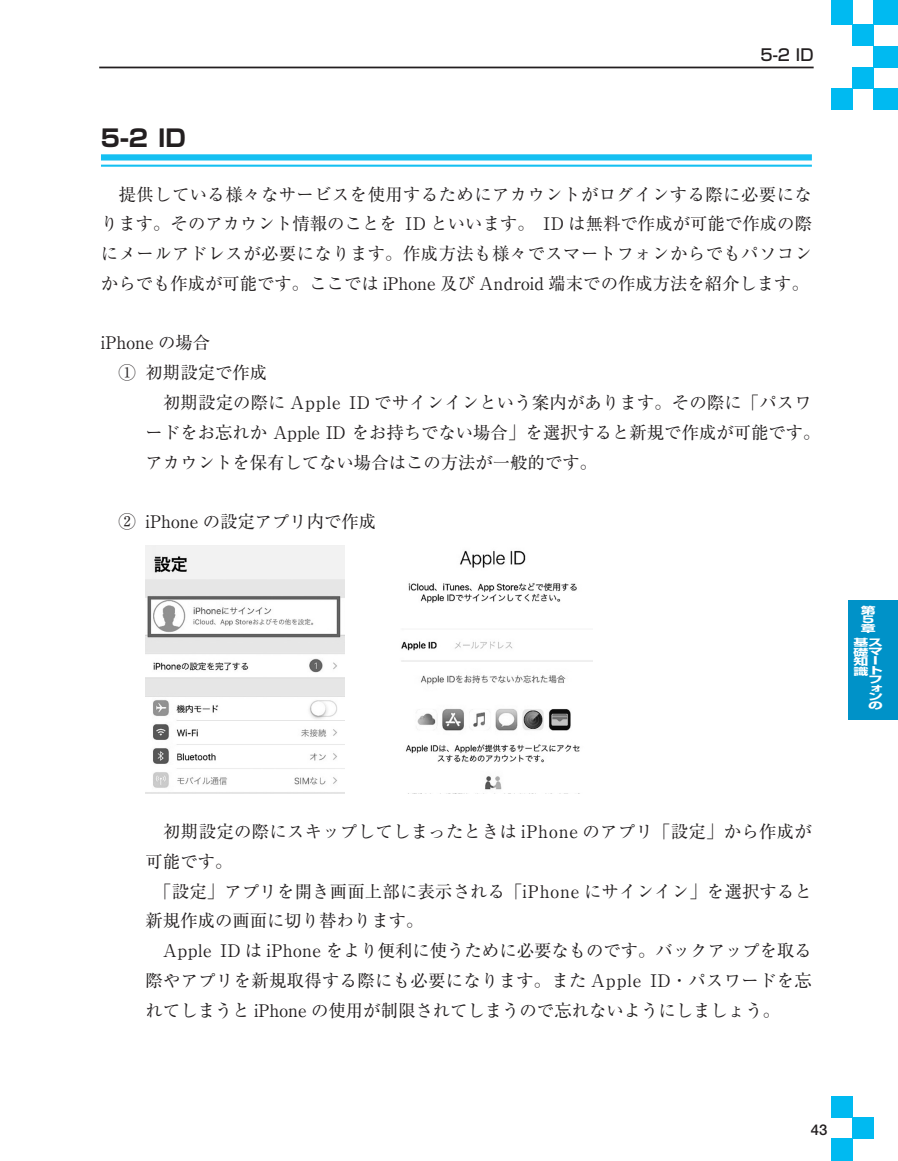
<style>
.page{position:relative;width:898px;height:1161px;background:#fff}
.page>*{position:absolute;margin:0;border:0;box-sizing:border-box;transform-origin:0 0}
.t1{font:700 23.62px "Shin Go Pro";color:#231f20}
.t2{font:17.32px/29.8px "Ryumin Pr 6";color:#231f20;text-align:justify}
.t3{font:500 16.1px "Shin Go Pro";color:#231f20}
.t4{font:500 14.88px "Helvetica Neue LT Std";color:#231f20}
.t5{font:700 9.62px/9.3px "Shin Go Pr 6";color:#fff;scale:1.54 1}
</style>
<div class="page">
<div style="left:101px;top:154px;width:711px;height:6px;background:#15c0f2"></div>
<hr style="left:101px;top:165px;width:711px;height:2px;background:#15c0f2">
<img style="left:146px;top:545px;width:198px;height:248px">
<img style="left:401px;top:550px;width:191px;height:240px">
<hr style="left:99px;top:67px;width:715px;height:1px;background:#231f20">
<div style="left:873px;top:88px;width:25px;height:21px;background:#00baf1"></div>
<div style="left:831px;top:88px;width:21px;height:21px;background:#00baf1"></div>
<div style="left:852px;top:67px;width:21px;height:21px;background:#00baf1"></div>
<div style="left:873px;top:46px;width:25px;height:21px;background:#00baf1"></div>
<div style="left:852px;top:25px;width:21px;height:21px;background:#00baf1"></div>
<div style="left:831px;top:0;width:21px;height:25px;background:#00baf1"></div>
<div style="left:873px;top:0;width:25px;height:25px;background:#00baf1"></div>
<div style="left:831px;top:1138px;width:21px;height:23px;background:#00baf1"></div>
<div style="left:852px;top:1117px;width:21px;height:21px;background:#00baf1"></div>
<div style="left:831px;top:1096px;width:21px;height:21px;background:#00baf1"></div>
<div style="left:848px;top:600px;width:50px;height:119px;background:#0092c8"></div>
<p class="t3" style="left:761px;top:42px;width:55px">5-2 ID</p>
<h1 class="t1" style="left:101px;top:119px;width:86px">5-2 ID</h1>
<p class="t2" style="left:101px;top:178px;width:713px">　提供している様々なサービスを使用するためにアカウントがログインする際に必要になります。そのアカウント情報のことを ID といいます。 ID は無料で作成が可能で作成の際にメールアドレスが必要になります。作成方法も様々でスマートフォンからでもパソコンからでも作成が可能です。ここでは iPhone 及び Android 端末での作成方法を紹介します。</p>
<p class="t2" style="left:101px;top:327px;width:111px">iPhone の場合</p>
<p class="t2" style="left:101px;top:357px;width:168px">　① 初期設定で作成</p>
<p class="t2" style="left:146px;top:387px;width:668px">　初期設定の際に Apple ID でサインインという案内があります。その際に「パスワ</p>
<p class="t2" style="left:146px;top:416px;width:676px">ードをお忘れか Apple ID をお持ちでない場合」を選択すると新規で作成が可能です。</p>
<p class="t2" style="left:146px;top:446px;width:453px">アカウントを保有してない場合はこの方法が一般的です。</p>
<p class="t2" style="left:101px;top:506px;width:277px">　② iPhone の設定アプリ内で作成</p>
<p class="t5" style="left:861px;top:605px;width:11px">第<br>５章</p>
<p class="t5" style="left:853px;top:637px;width:20px">基ス</p>
<p class="t5" style="left:853px;top:647px;width:20px">礎マ</p>
<p class="t5" style="left:853px;top:656px;width:17px">知ー</p>
<p class="t5" style="left:853px;top:666px;width:20px">識ト</p>
<p class="t5" style="left:868px;top:675px;width:10px">フ</p>
<p class="t5" style="left:868px;top:684px;width:11px">ォ</p>
<p class="t5" style="left:868px;top:692px;width:11px">ン</p>
<p class="t5" style="left:868px;top:701px;width:11px">の</p>
<p class="t2" style="left:146px;top:816px;width:668px;text-align:left">　初期設定の際にスキップしてしまったときは iPhone のアプリ「設定」から作成が可能です。<br>　「設定」アプリを開き画面上部に表示される「iPhone にサインイン」を選択すると新規作成の画面に切り替わります。<br>　Apple ID は iPhone をより便利に使うために必要なものです。バックアップを取る際やアプリを新規取得する際にも必要になります。また Apple ID・パスワードを忘れてしまうと iPhone の使用が制限されてしまうので忘れないようにしましょう。</p>
<p class="t4" style="left:811px;top:1121px;width:18px">43</p>
</div>
